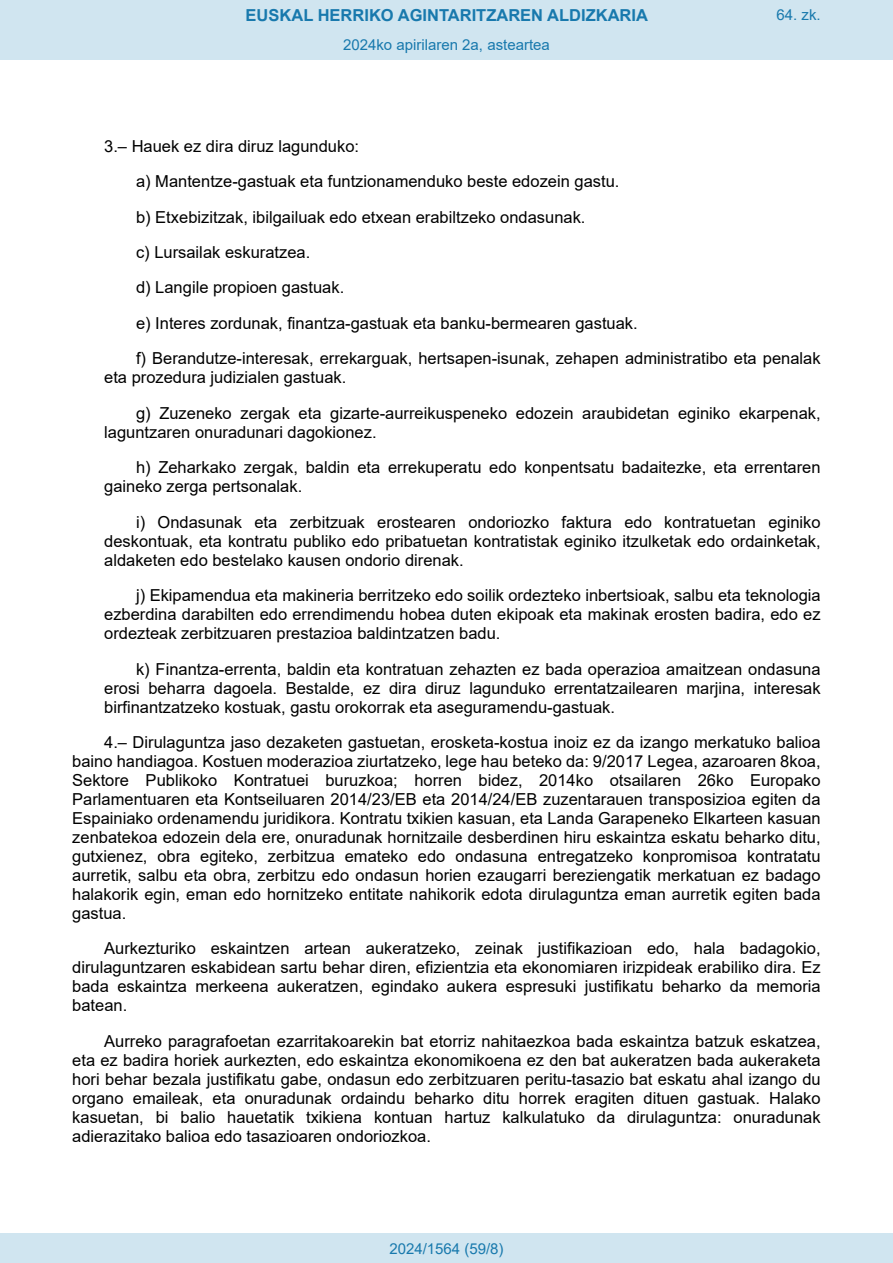
<style>
.page{position:relative;width:893px;height:1263px;background:#fff}
.page>*{position:absolute;margin:0;border:0;box-sizing:border-box;transform-origin:0 0}
.t1{font:16.5px/18.9px "Arial";color:#000}
.t2{font:700 16.5px "Arial";color:#1879ad}
.Paginacion_Centro{font:15px "Arial";color:#1879ad}
</style>
<div class="page">
<div style="left:0;top:0;width:893px;height:60px;background:#d0e5f0"></div>
<div style="left:0;top:1233px;width:893px;height:30px;background:#d0e5f0"></div>
<p class="t2" style="left:246px;top:3px;width:404px">EUSKAL HERRIKO AGINTARITZAREN ALDIZKARIA</p>
<p class="Paginacion_Centro" style="left:776px;top:5px;width:46px">64. zk.</p>
<p class="Paginacion_Centro" style="left:343px;top:35px;width:208px">2024ko apirilaren 2a, asteartea</p>
<p class="t1" style="left:136px;top:128px;width:686px;line-height:35.4px;text-indent:-32px">3.– Hauek ez dira diruz lagunduko:<br>a) Mantentze-gastuak eta funtzionamenduko beste edozein gastu.<br>b) Etxebizitzak, ibilgailuak edo etxean erabiltzeko ondasunak.<br>c) Lursailak eskuratzea.<br>d) Langile propioen gastuak.<br>e) Interes zordunak, finantza-gastuak eta banku-bermearen gastuak.<br>f) Berandutze-interesak, errekarguak, hertsapen-isunak, zehapen administratibo eta penalak</p>
<p class="t1" style="left:136px;top:360px;width:686px;line-height:35.4px;text-indent:-32px">eta prozedura judizialen gastuak.<br>g) Zuzeneko zergak eta gizarte-aurreikuspeneko edozein araubidetan eginiko ekarpenak,</p>
<p class="t1" style="left:136px;top:414px;width:686px;line-height:35.4px;text-indent:-32px">laguntzaren onuradunari dagokionez.<br>h) Zeharkako zergak, baldin eta errekuperatu edo konpentsatu badaitezke, eta errentaren</p>
<p class="t1" style="left:136px;top:469px;width:686px;line-height:35.4px;text-indent:-32px">gaineko zerga pertsonalak.<br>i) Ondasunak eta zerbitzuak erostearen ondoriozko faktura edo kontratuetan eginiko</p>
<p class="t1" style="left:104px;top:531px;width:718px">deskontuak, eta kontratu publiko edo pribatuetan kontratistak eginiko itzulketak edo ordainketak, aldaketen edo bestelako kausen ondorio direnak.</p>
<p class="t1" style="left:104px;top:586px;width:718px;text-align:justify;text-indent:32px">j) Ekipamendua eta makineria berritzeko edo soilik ordezteko inbertsioak, salbu eta teknologia ezberdina darabilten edo errendimendu hobea duten ekipoak eta makinak erosten badira, edo ez ordezteak zerbitzuaren prestazioa baldintzatzen badu.</p>
<p class="t1" style="left:104px;top:659px;width:718px;text-align:justify;text-indent:32px">k) Finantza-errenta, baldin eta kontratuan zehazten ez bada operazioa amaitzean ondasuna erosi beharra dagoela. Bestalde, ez dira diruz lagunduko errentatzailearen marjina, interesak birfinantzatzeko kostuak, gastu orokorrak eta aseguramendu-gastuak.</p>
<p class="t1" style="left:72px;top:733px;width:750px;text-align:justify;text-indent:32px">4.– Dirulaguntza jaso dezaketen gastuetan, erosketa-kostua inoiz ez da izango merkatuko balioa baino handiagoa. Kostuen moderazioa ziurtatzeko, lege hau beteko da: 9/2017 Legea, azaroaren 8koa, Sektore Publikoko Kontratuei buruzkoa; horren bidez, 2014ko otsailaren 26ko Europako Parlamentuaren eta Kontseiluaren 2014/23/EB eta 2014/24/EB zuzentarauen transposizioa egiten da Espainiako ordenamendu juridikora. Kontratu txikien kasuan, eta Landa Garapeneko Elkarteen kasuan zenbatekoa edozein dela ere, onuradunak hornitzaile desberdinen hiru eskaintza eskatu beharko ditu, gutxienez, obra egiteko, zerbitzua emateko edo ondasuna entregatzeko konpromisoa kontratatu aurretik, salbu eta obra, zerbitzu edo ondasun horien ezaugarri bereziengatik merkatuan ez badago halakorik egin, eman edo hornitzeko entitate nahikorik edota dirulaguntza eman aurretik egiten bada gastua.</p>
<p class="t1" style="left:72px;top:939px;width:750px;text-align:justify;text-indent:32px">Aurkezturiko eskaintzen artean aukeratzeko, zeinak justifikazioan edo, hala badagokio, dirulaguntzaren eskabidean sartu behar diren, efizientzia eta ekonomiaren irizpideak erabiliko dira. Ez bada eskaintza merkeena aukeratzen, egindako aukera espresuki justifikatu beharko da memoria batean.</p>
<p class="t1" style="left:72px;top:1031px;width:750px;text-align:justify;text-indent:32px">Aurreko paragrafoetan ezarritakoarekin bat etorriz nahitaezkoa bada eskaintza batzuk eskatzea, eta ez badira horiek aurkezten, edo eskaintza ekonomikoena ez den bat aukeratzen bada aukeraketa hori behar bezala justifikatu gabe, ondasun edo zerbitzuaren peritu-tasazio bat eskatu ahal izango du organo emaileak, eta onuradunak ordaindu beharko ditu horrek eragiten dituen gastuak. Halako kasuetan, bi balio hauetatik txikiena kontuan hartuz kalkulatuko da dirulaguntza: onuradunak adierazitako balioa edo tasazioaren ondoriozkoa.</p>
<p class="Paginacion_Centro" style="left:389px;top:1238px;width:116px">2024/1564 (59/8)</p>
</div>
